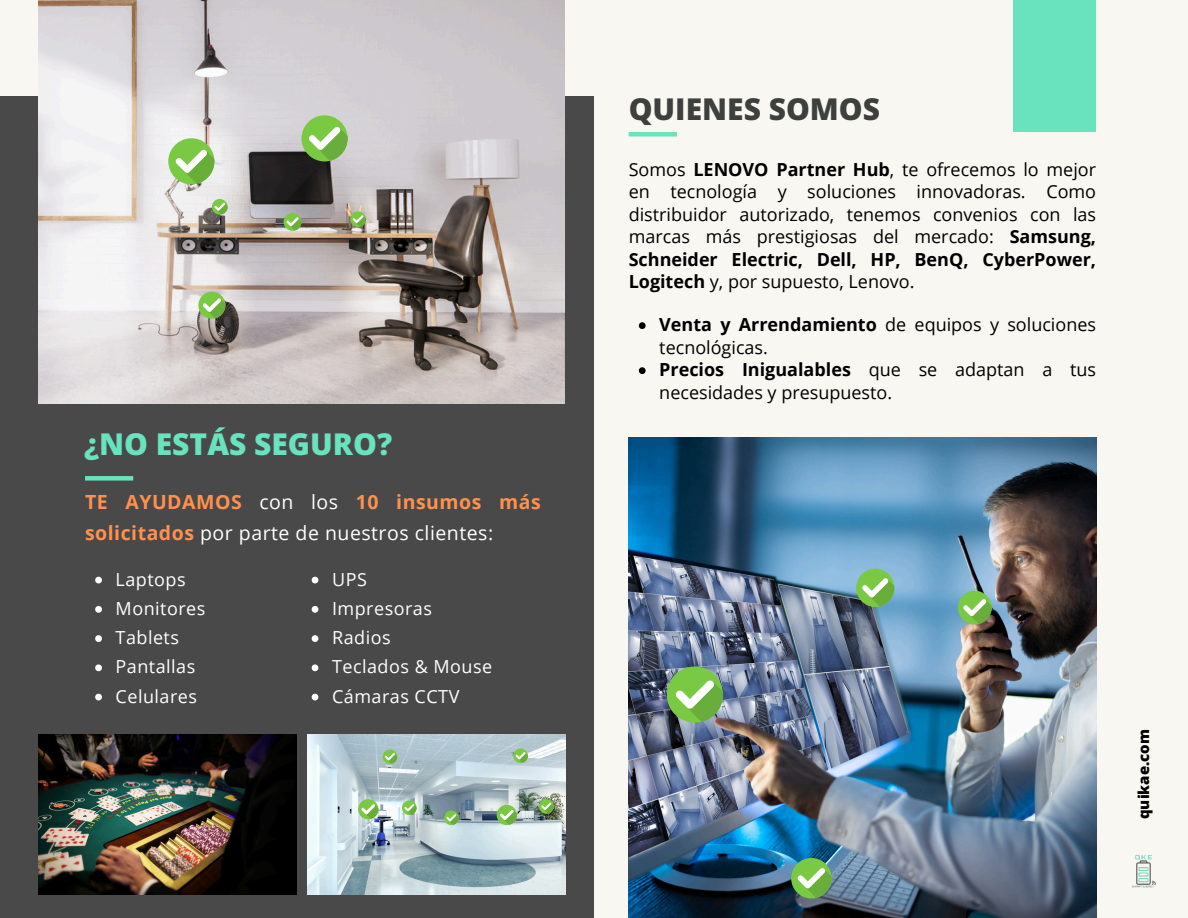
<style>
.page{position:relative;width:1188px;height:918px;background:#f8f7f2}
.page>*{position:absolute;margin:0;border:0;box-sizing:border-box;transform-origin:0 0}
.t1{font:800 30px "Open Sans";color:#69e2be}
.t2{font:800 30px "Open Sans";color:#3d403d}
.t3{font:700 19.5px/31.5px "Open Sans";letter-spacing:.025em;color:#ff914d}
.t4{font:18px/22.5px "Open Sans";color:#000}
.t5{font:18px "Open Sans";letter-spacing:.025em;color:#fff}
.t6{font:800 15px "Open Sans";color:#000}
.s1{font-weight:400;color:#fff}
.s2{font-weight:700}
</style>
<div class="page">
<div style="left:0;top:96px;width:594px;height:822px;background:#494949"></div>
<img style="left:39px;top:735px;width:257px;height:160px">
<img style="left:307px;top:735px;width:258px;height:160px">
<div style="left:85px;top:476px;width:48px;height:5px;background:#69e2be"></div>
<img style="left:39px;top:0;width:526px;height:404px">
<img style="left:629px;top:438px;width:468px;height:480px">
<div style="left:629px;top:132px;width:48px;height:5px;background:#69e2be"></div>
<div style="left:1014px;top:0;width:82px;height:132px;background:#69e2be"></div>
<img style="left:1132px;top:855px;width:24px;height:33px">
<div style="left:302px;top:115px;width:46px;height:46px;background:#7ac943;border-radius:50%"></div>
<svg style="left:309px;top:127px;width:39px;height:34px"></svg>
<svg style="left:350px;top:211px;width:16px;height:16px"></svg>
<svg style="left:353px;top:215px;width:13px;height:12px"></svg>
<div style="left:168px;top:138px;width:46px;height:46px;background:#7ac943;border-radius:50%"></div>
<svg style="left:175px;top:150px;width:39px;height:34px"></svg>
<div style="left:667px;top:666px;width:56px;height:57px;background:#7ac943;border-radius:50%"></div>
<svg style="left:675px;top:681px;width:48px;height:42px"></svg>
<div style="left:497px;top:805px;width:20px;height:20px;background:#7ac943;border-radius:50%"></div>
<svg style="left:500px;top:810px;width:17px;height:15px"></svg>
<div style="left:198px;top:292px;width:27px;height:27px;background:#7ac943;border-radius:50%"></div>
<svg style="left:203px;top:298px;width:22px;height:21px"></svg>
<svg style="left:95px;top:577px;width:7px;height:6px"></svg>
<svg style="left:95px;top:606px;width:7px;height:7px"></svg>
<svg style="left:95px;top:635px;width:7px;height:7px"></svg>
<svg style="left:95px;top:664px;width:7px;height:7px"></svg>
<svg style="left:95px;top:694px;width:7px;height:6px"></svg>
<svg style="left:312px;top:577px;width:6px;height:6px"></svg>
<svg style="left:312px;top:606px;width:6px;height:7px"></svg>
<svg style="left:312px;top:635px;width:6px;height:7px"></svg>
<svg style="left:312px;top:664px;width:6px;height:7px"></svg>
<svg style="left:312px;top:694px;width:6px;height:6px"></svg>
<svg style="left:639px;top:322px;width:7px;height:7px"></svg>
<svg style="left:639px;top:367px;width:7px;height:7px"></svg>
<div style="left:284px;top:213px;width:18px;height:18px;background:#7ac943;border-radius:50%"></div>
<svg style="left:286px;top:217px;width:16px;height:14px"></svg>
<svg style="left:212px;top:199px;width:16px;height:16px"></svg>
<svg style="left:214px;top:203px;width:14px;height:12px"></svg>
<div style="left:358px;top:799px;width:20px;height:20px;background:#7ac943;border-radius:50%"></div>
<svg style="left:361px;top:804px;width:17px;height:15px"></svg>
<svg style="left:402px;top:800px;width:15px;height:15px"></svg>
<svg style="left:404px;top:804px;width:13px;height:11px"></svg>
<div style="left:958px;top:591px;width:34px;height:34px;background:#7ac943;border-radius:50%"></div>
<svg style="left:963px;top:599px;width:29px;height:26px"></svg>
<div style="left:791px;top:858px;width:41px;height:40px;background:#7ac943;border-radius:50%"></div>
<svg style="left:797px;top:868px;width:35px;height:30px"></svg>
<div style="left:856px;top:569px;width:38px;height:38px;background:#7ac943;border-radius:50%"></div>
<svg style="left:862px;top:578px;width:32px;height:29px"></svg>
<svg style="left:444px;top:810px;width:15px;height:15px"></svg>
<svg style="left:446px;top:814px;width:13px;height:11px"></svg>
<svg style="left:539px;top:799px;width:15px;height:15px"></svg>
<svg style="left:541px;top:803px;width:13px;height:11px"></svg>
<svg style="left:383px;top:749px;width:14px;height:15px"></svg>
<svg style="left:385px;top:753px;width:12px;height:11px"></svg>
<svg style="left:513px;top:748px;width:15px;height:15px"></svg>
<svg style="left:516px;top:752px;width:12px;height:11px"></svg>
<p class="t1" style="left:84px;top:423px;width:310px">¿NO ESTÁS SEGURO?</p>
<p class="t3" style="left:85px;top:485px;width:457px">TE AYUDAMOS <span class="s1">con los</span> 10 insumos más solicitados <span class="s1">por parte de nuestros clientes:</span></p>
<h1 class="t5" style="left:116px;top:566px;width:72px">Laptops</h1>
<h2 class="t5" style="left:116px;top:596px;width:91px">Monitores</h2>
<p class="t5" style="left:116px;top:625px;width:65px">Tablets</p>
<p class="t5" style="left:116px;top:654px;width:81px">Pantallas</p>
<p class="t5" style="left:116px;top:683px;width:83px">Celulares</p>
<p class="t5" style="left:332px;top:566px;width:36px">UPS</p>
<p class="t5" style="left:332px;top:596px;width:101px">Impresoras</p>
<p class="t5" style="left:332px;top:625px;width:60px">Radios</p>
<p class="t5" style="left:332px;top:654px;width:162px">Teclados &amp; Mouse</p>
<p class="t5" style="left:332px;top:683px;width:129px">Cámaras CCTV</p>
<p class="t2" style="left:629px;top:88px;width:253px">QUIENES SOMOS</p>
<p class="t4" style="left:629px;top:158px;width:469px;text-align:justify">Somos <span class="s2">LENOVO Partner Hub</span>, te ofrecemos lo mejor en tecnología y soluciones innovadoras. Como distribuidor autorizado, tenemos convenios con las marcas más prestigiosas del mercado: <span class="s2">Samsung, Schneider Electric, Dell, HP, BenQ, CyberPower, Logitech</span> y, por supuesto, Lenovo.</p>
<p class="t4" style="left:659px;top:313px;width:438px"><span class="s2">Venta y Arrendamiento</span> de equipos y soluciones tecnológicas.</p>
<p class="t4" style="left:659px;top:358px;width:438px"><span class="s2">Precios Inigualables</span> que se adaptan a tus necesidades y presupuesto.</p>
<p class="t6" style="left:1133px;top:819px;width:92px;rotate:-90deg">quikae.com</p>
</div>
